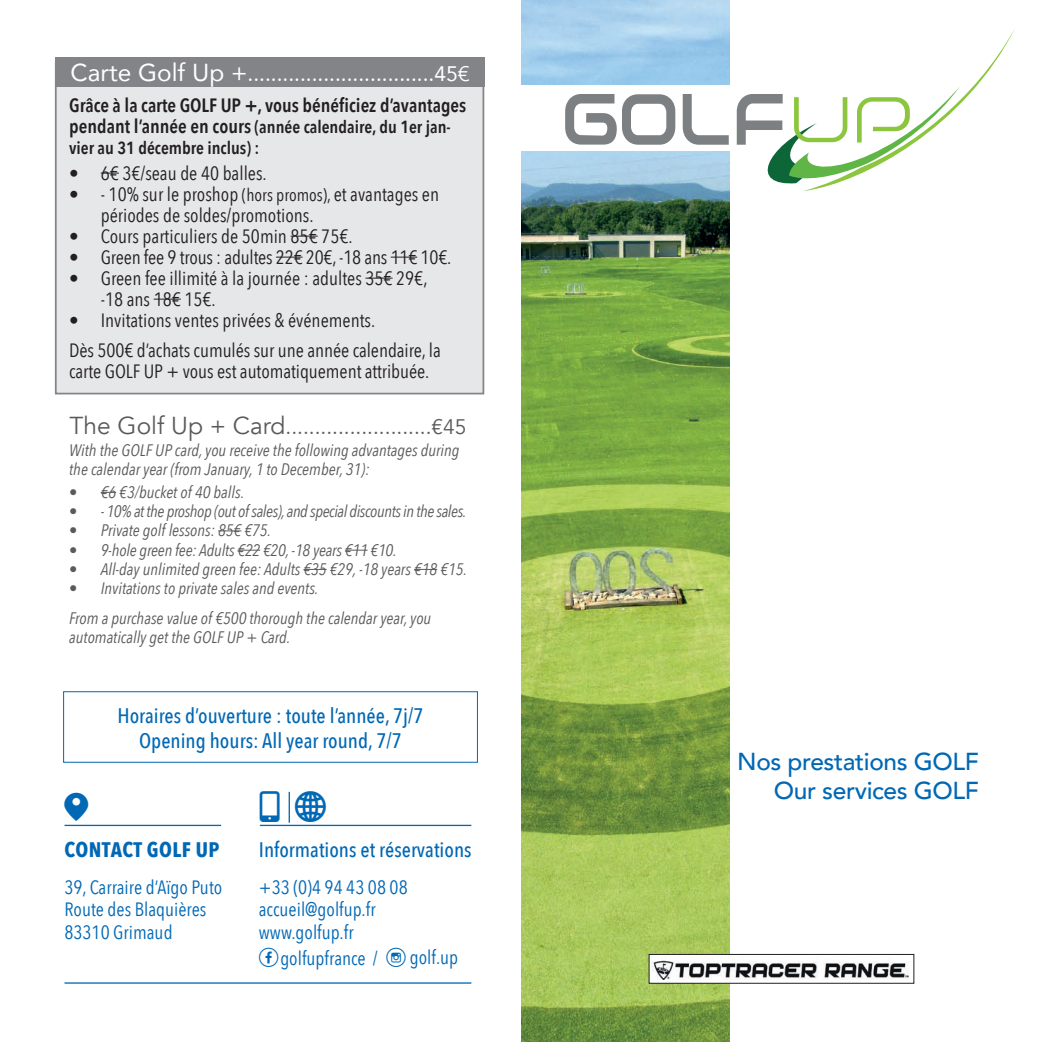
<style>
.page{position:relative;width:1042px;height:1042px;background:#fff}
.page>*{position:absolute;margin:0;border:0;box-sizing:border-box;transform-origin:0 0}
.t1{font:28px "Social Shapes";color:#0168b5}
.t2{font:26.25px "Icons South St";color:#0168b5}
.t3{font:500 24.5px/29.4px "Avenir";letter-spacing:-.015em;color:#0168b5;text-align:right}
.t4{font:500 21px/24.5px "Avenir Next Condensed";color:#0168b5;text-align:center}
.t5{font:21px "Avenir";color:#fff}
.t6{font:21px "Avenir";color:#5a5a5d}
.t7{font:700 21px "Avenir Next Condensed";letter-spacing:.02em;color:#0168b5}
.t8{font:19.25px/21px "Avenir Next Condensed";color:#231f20}
.t9{font:19.25px/22.8px "Avenir Next Condensed";color:#0168b5}
.t10{font:600 19.25px "Avenir Next Condensed";letter-spacing:-.005em;color:#231f20}
.t11{font:600 17.5px/21px "Avenir Next Condensed";color:#231f20}
.t12{font:italic 16.62px/19.2px "Avenir Next Condensed";color:#5a5a5d}
.t13{font:italic 16.62px "Avenir Next Condensed";letter-spacing:-.025em;color:#5a5a5d}
.s1{font-size:24.5px}
.s2{font-size:19.25px}
.s3{font-size:17.5px}
</style>
<div class="page">
<div style="left:63px;top:691px;width:415px;height:71px;border:1px solid #0168b5"></div>
<hr style="left:64px;top:825px;width:157px;height:1px;background:#0168b5">
<hr style="left:260px;top:825px;width:211px;height:1px;background:#0168b5">
<hr style="left:289px;top:792px;width:1px;height:31px;background:#0168b5">
<hr style="left:64px;top:982px;width:407px;height:1px;background:#0168b5">
<img style="left:521px;top:0;width:208px;height:1042px">
<div style="left:521px;top:86px;width:521px;height:65px;background:#fff"></div>
<svg style="left:565px;top:94px;width:110px;height:51px"></svg>
<svg style="left:683px;top:94px;width:46px;height:51px"></svg>
<svg style="left:737px;top:29px;width:278px;height:162px"></svg>
<div style="left:55px;top:61px;width:429px;height:333px;background:#e6e7e9;border:2px solid #828487"></div>
<svg style="left:101px;top:173px;width:18px;height:1px"></svg>
<svg style="left:291px;top:236px;width:27px;height:1px"></svg>
<svg style="left:276px;top:257px;width:26px;height:1px"></svg>
<svg style="left:391px;top:257px;width:26px;height:1px"></svg>
<svg style="left:365px;top:278px;width:28px;height:1px"></svg>
<svg style="left:154px;top:299px;width:27px;height:1px"></svg>
<div style="left:55px;top:57px;width:429px;height:30px;background:#828487"></div>
<svg style="left:101px;top:492px;width:15px;height:1px"></svg>
<svg style="left:218px;top:530px;width:23px;height:1px"></svg>
<svg style="left:237px;top:550px;width:23px;height:1px"></svg>
<svg style="left:345px;top:550px;width:22px;height:1px"></svg>
<svg style="left:303px;top:569px;width:24px;height:1px"></svg>
<svg style="left:414px;top:569px;width:23px;height:1px"></svg>
<div style="left:649px;top:954px;width:265px;height:29px;background:#fff"></div>
<img style="left:651px;top:960px;width:258px;height:19px">
<div style="left:649px;top:954px;width:265px;height:29px;border:1px solid #231f20"></div>
<p class="t5" style="left:70px;top:57px;width:401px"><span class="s1">Carte Golf Up +</span>................................45€</p>
<p class="t10" style="left:69px;top:88px;width:399px">Grâce à la carte GOLF UP +, vous bénéficiez d’avantages</p>
<p class="t11" style="left:69px;top:116px;width:383px"><span class="s2">pendant l’année en cours</span> (année calendaire, du 1er jan&shy;vier au 31 décembre inclus) :</p>
<p class="t8" style="left:69px;top:161px;width:199px">• 6€ 3€/seau de 40 balles.</p>
<p class="t8" style="left:101px;top:182px;width:340px;text-indent:-31px">• - 10% sur le proshop <span class="s3">(hors promos),</span> et avantages en périodes de soldes/promotions.</p>
<p class="t8" style="left:69px;top:224px;width:285px">• Cours particuliers de 50min 85€ 75€.</p>
<p class="t8" style="left:69px;top:245px;width:384px">• Green fee 9 trous : adultes 22€ 20€, -18 ans 11€ 10€.</p>
<p class="t8" style="left:101px;top:266px;width:328px;text-indent:-31px">• Green fee illimité à la journée : adultes 35€ 29€, -18 ans 18€ 15€.</p>
<p class="t8" style="left:69px;top:308px;width:307px">• Invitations ventes privées &amp; événements.</p>
<p class="t8" style="left:69px;top:339px;width:373px">Dès 500€ d’achats cumulés sur une année calendaire, la carte GOLF UP + vous est automatiquement attribuée.</p>
<p class="t6" style="left:70px;top:415px;width:398px"><span class="s1">The Golf Up + Card</span>.........................€45</p>
<p class="t12" style="left:69px;top:440px;width:392px">With the GOLF UP card, you receive the following advantages during the calendar year (from January, 1 to December, 31):</p>
<p class="t12" style="left:69px;top:482px;width:177px">• €6 €3/bucket of 40 balls.</p>
<p class="t13" style="left:69px;top:501px;width:399px">• - 10% at the proshop (out of sales), and special discounts in the sales.</p>
<p class="t12" style="left:69px;top:521px;width:203px">• Private golf lessons: 85€ €75.</p>
<p class="t12" style="left:69px;top:540px;width:329px">• 9-hole green fee: Adults €22 €20, -18 years €11 €10.</p>
<p class="t12" style="left:69px;top:559px;width:399px">• All-day unlimited green fee: Adults €35 €29, -18 years €18 €15.</p>
<p class="t12" style="left:69px;top:579px;width:251px">• Invitations to private sales and events.</p>
<p class="t12" style="left:69px;top:609px;width:363px">From a purchase value of €500 thorough the calendar year, you automatically get the GOLF UP + Card.</p>
<p class="t4" style="left:117px;top:704px;width:308px">Horaires d’ouverture : toute l’année, 7j/7<br>Opening hours: All year round, 7/7</p>
<h2 class="t2" style="left:64px;top:796px;width:27px">j</h2>
<h2 class="t2" style="left:260px;top:798px;width:69px">z R</h2>
<p class="t4" style="left:259px;top:837px;width:214px">Informations et réservations</p>
<p class="t7" style="left:64px;top:836px;width:157px">CONTACT GOLF UP</p>
<p class="t9" style="left:64px;top:874px;width:159px">39, Carraire d’Aïgo Puto<br>Route des Blaquières<br>83310 Grimaud</p>
<p class="t9" style="left:259px;top:874px;width:150px">+33 (0)4 94 43 08 08 accueil@golfup.fr www.golfup.fr</p>
<p class="t9" style="left:280px;top:945px;width:99px">golfupfrance /</p>
<h1 class="t1" style="left:258px;top:940px;width:22px">c</h1>
<h1 class="t1" style="left:386px;top:940px;width:22px">f</h1>
<p class="t9" style="left:410px;top:945px;width:50px">golf.up</p>
<h3 class="t3" style="left:737px;top:745px;width:243px">Nos prestations GOLF<br>Our services GOLF</h3>
</div>
